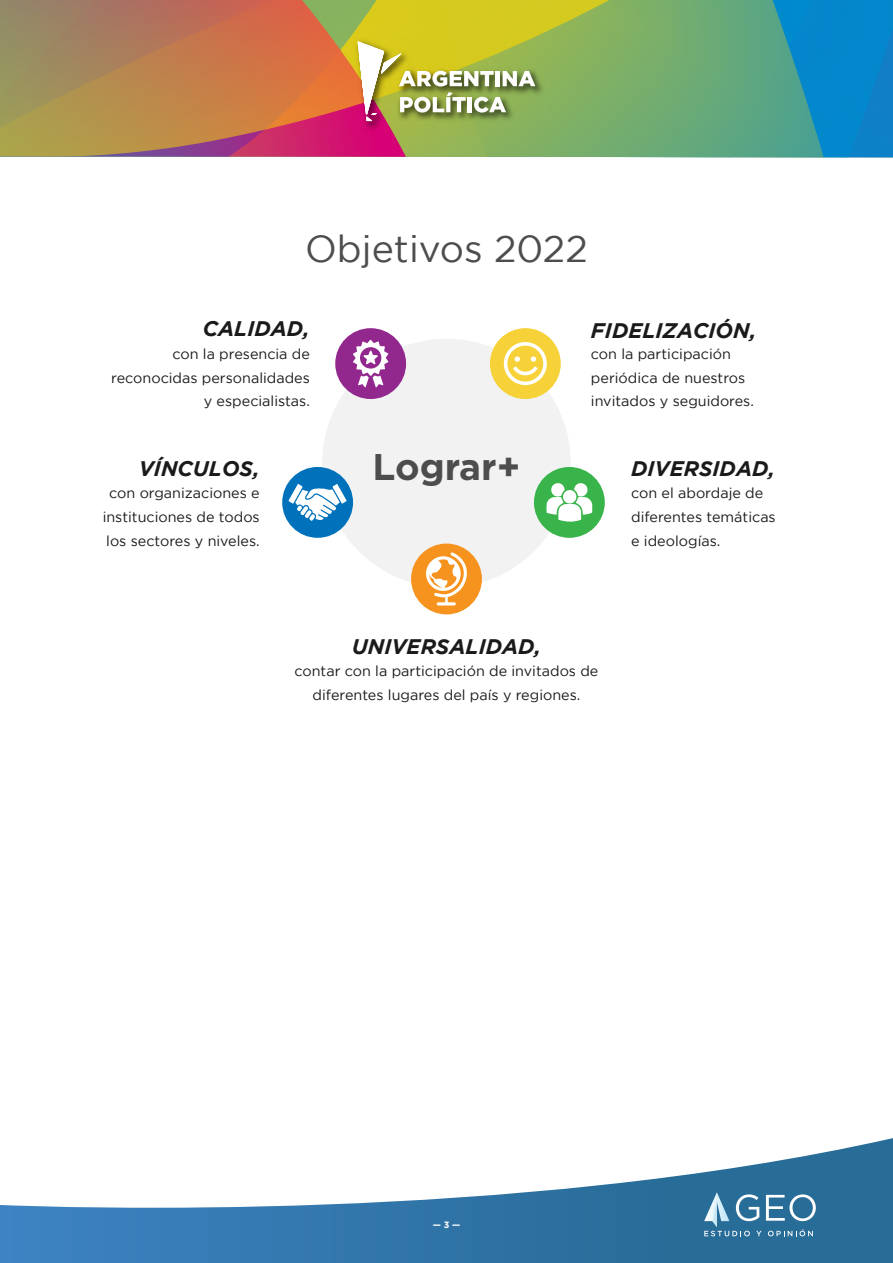
<style>
.page{position:relative;width:893px;height:1263px;background:#fff}
.page>*{position:absolute;margin:0;border:0;box-sizing:border-box;transform-origin:0 0}
.t1{font:37.5px "Gotham";color:#4d4d4d}
.t2{font:700 37.05px "Gotham";color:#4d4d4d}
.t3{font:italic 700 21px "Gotham";color:#1a1a1a}
.t4{font:14.4px/24px "Gotham";color:#1a1a1a;text-align:center}
.t5{font:700 9.15px "Gotham";color:#fff}
</style>
<div class="page">
<div style="left:322px;top:339px;width:249px;height:249px;background:#f2f2f2;border-radius:50%"></div>
<div style="left:411px;top:544px;width:71px;height:70px;background:#f6921e;border-radius:50%"></div>
<svg style="left:426px;top:552px;width:41px;height:53px"></svg>
<div style="left:490px;top:328px;width:71px;height:71px;background:#f6d137;border-radius:50%"></div>
<svg style="left:503px;top:342px;width:44px;height:43px"></svg>
<div style="left:282px;top:467px;width:71px;height:71px;background:#0071bb;border-radius:50%"></div>
<svg style="left:288px;top:484px;width:59px;height:37px"></svg>
<div style="left:335px;top:328px;width:71px;height:71px;background:#92278e;border-radius:50%"></div>
<svg style="left:353px;top:340px;width:35px;height:47px"></svg>
<div style="left:534px;top:467px;width:71px;height:71px;background:#39b44a;border-radius:50%"></div>
<svg style="left:546px;top:483px;width:46px;height:39px"></svg>
<svg style="left:0;top:0;width:893px;height:157px;background:#968766"></svg>
<svg style="left:118px;top:0;width:775px;height:141px;background:#89946a"></svg>
<img style="left:352px;top:37px;width:197px;height:97px">
<svg style="left:357px;top:41px;width:178px;height:80px"></svg>
<svg style="left:0;top:1138px;width:893px;height:125px"></svg>
<svg style="left:704px;top:1192px;width:112px;height:44px;background:#568cae"></svg>
<h1 class="t1" style="left:305px;top:228px;width:284px">Objetivos 2022</h1>
<h3 class="t3" style="left:203px;top:317px;width:109px">CALIDAD,</h3>
<p class="t4" style="left:111px;top:341px;width:200px;text-align:right">con la presencia de reconocidas personalidades y especialistas.</p>
<h3 class="t3" style="left:139px;top:456px;width:123px">VÍNCULOS,</h3>
<h2 class="t2" style="left:372px;top:445px;width:150px">Lograr+</h2>
<p class="t4" style="left:103px;top:481px;width:159px">con organizaciones e instituciones de todos los sectores y niveles.</p>
<h3 class="t3" style="left:591px;top:319px;width:167px">FIDELIZACIÓN,</h3>
<p class="t4" style="left:591px;top:341px;width:164px;text-align:left">con la participación periódica de nuestros invitados y seguidores.</p>
<h3 class="t3" style="left:631px;top:456px;width:146px">DIVERSIDAD,</h3>
<p class="t4" style="left:631px;top:481px;width:146px;text-align:left">con el abordaje de diferentes temáticas e ideologías.</p>
<h3 class="t3" style="left:352px;top:634px;width:191px">UNIVERSALIDAD,</h3>
<p class="t4" style="left:295px;top:659px;width:305px">contar con la participación de invitados de diferentes lugares del país y regiones.</p>
<p class="t5" style="left:433px;top:1220px;width:29px">— 3 —</p>
</div>
